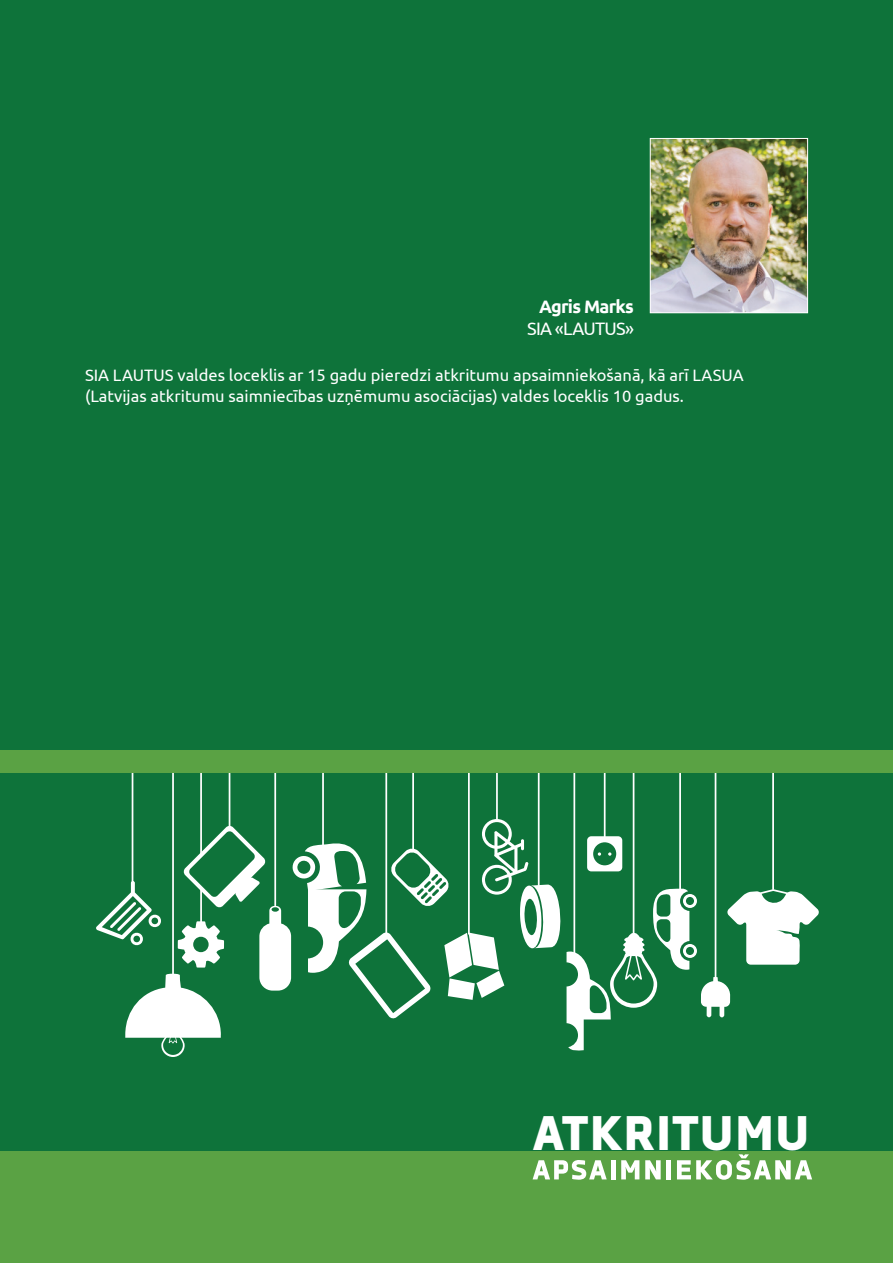
<style>
.page{position:relative;width:893px;height:1263px;background:#0e733a}
.page>*{position:absolute;margin:0;border:0;box-sizing:border-box;transform-origin:0 0}
.t1{font:800 48.45px "Decima Nova Pro";color:#fff}
.t2{font:18px "Ubuntu";letter-spacing:-.04em;color:#fff}
.t3{font:700 18px "Ubuntu";letter-spacing:-.04em;color:#fff}
.t4{font:16.5px/21px "Ubuntu";color:#fff}
</style>
<div class="page">
<div style="left:0;top:1151px;width:893px;height:112px;background:#5aa244"></div>
<svg style="left:533px;top:1160px;width:74px;height:20px"></svg>
<hr style="left:611px;top:1160px;width:4px;height:19px;background:#fff">
<svg style="left:621px;top:1160px;width:18px;height:19px"></svg>
<svg style="left:645px;top:1160px;width:16px;height:19px"></svg>
<div style="left:666px;top:1160px;width:5px;height:19px;background:#fff"></div>
<svg style="left:677px;top:1154px;width:135px;height:26px"></svg>
<hr style="left:633px;top:753px;width:1px;height:183px;background:#fff">
<hr style="left:496px;top:758px;width:2px;height:62px;background:#fff">
<hr style="left:412px;top:753px;width:2px;height:96px;background:#fff">
<hr style="left:322px;top:752px;width:2px;height:96px;background:#fff">
<hr style="left:229px;top:753px;width:1px;height:76px;background:#fff">
<hr style="left:715px;top:752px;width:1px;height:228px;background:#fff">
<hr style="left:132px;top:753px;width:1px;height:136px;background:#fff">
<hr style="left:573px;top:753px;width:2px;height:203px;background:#fff">
<hr style="left:679px;top:762px;width:2px;height:132px;background:#fff">
<hr style="left:538px;top:753px;width:1px;height:134px;background:#fff">
<hr style="left:604px;top:759px;width:1px;height:79px;background:#fff">
<hr style="left:468px;top:753px;width:2px;height:181px;background:#fff">
<hr style="left:385px;top:753px;width:2px;height:181px;background:#fff">
<hr style="left:772px;top:753px;width:2px;height:137px;background:#fff">
<hr style="left:172px;top:752px;width:2px;height:228px;background:#fff">
<hr style="left:274px;top:752px;width:2px;height:154px;background:#fff">
<hr style="left:200px;top:752px;width:2px;height:103px;background:#fff">
<svg style="left:96px;top:819px;width:723px;height:238px"></svg>
<div style="left:0;top:751px;width:893px;height:22px;background:#5aa244"></div>
<img style="left:652px;top:140px;width:154px;height:171px">
<div style="left:650px;top:138px;width:158px;height:175px;border:1px solid #fff"></div>
<p class="t3" style="left:539px;top:296px;width:96px">Agris Marks</p>
<p class="t2" style="left:527px;top:318px;width:108px">SIA «LAUTUS»</p>
<p class="t4" style="left:85px;top:364px;width:660px">SIA LAUTUS valdes loceklis ar 15 gadu pieredzi atkritumu apsaimniekošanā, kā arī LASUA (Latvijas atkritumu saimniecības uzņēmumu asociācijas) valdes loceklis 10 gadus.</p>
<h1 class="t1" style="left:532px;top:1116px;width:279px">ATKRITUMU</h1>
</div>
